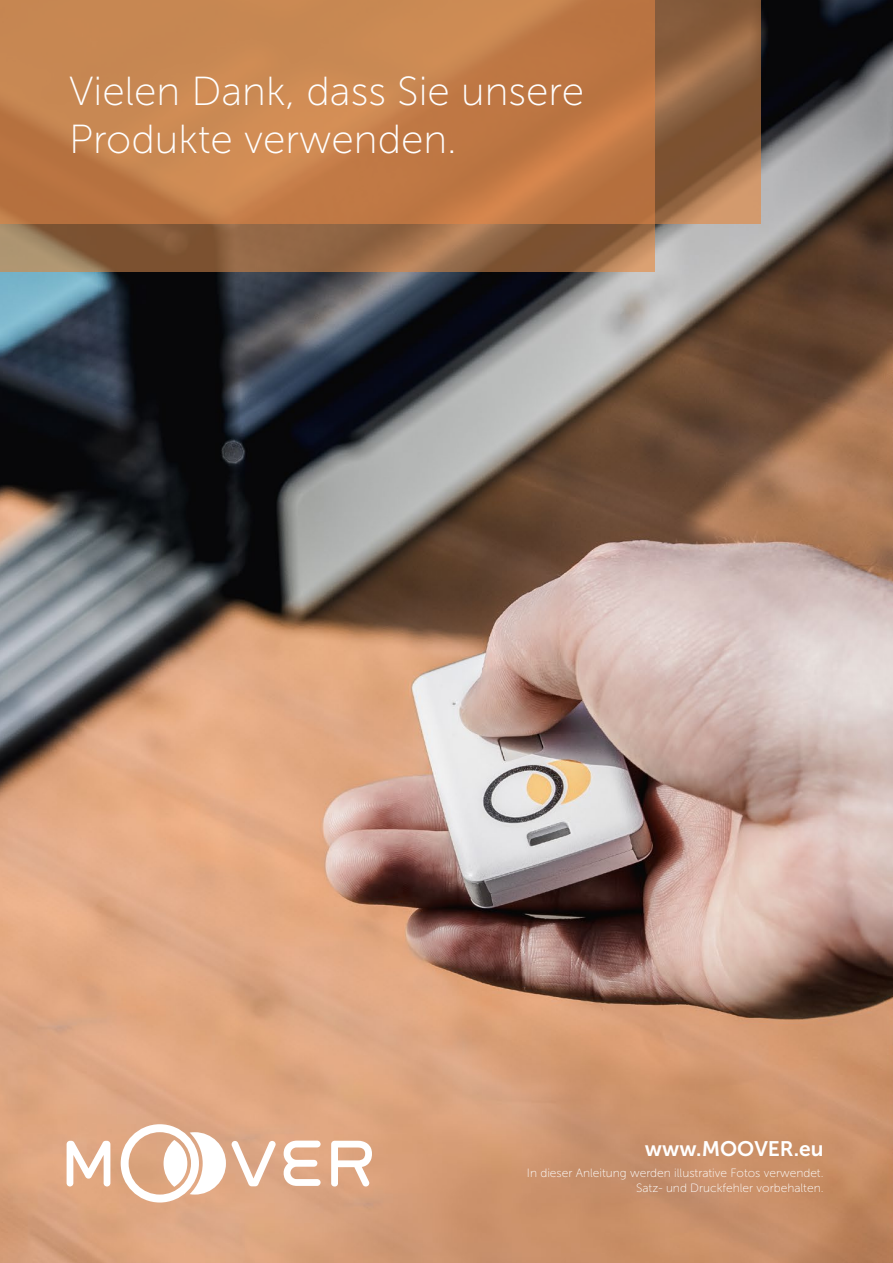
<style>
.page{position:relative;width:893px;height:1263px;background:#fff}
.page>*{position:absolute;margin:0;border:0;box-sizing:border-box;transform-origin:0 0}
.t1{font:40.5px/48.6px "Museo Sans 100";color:#fff}
.t2{font:21px "Museo Sans 700";color:#fff}
.t3{font:12px/14.4px "Museo Sans 100";color:#fff;text-align:right}
</style>
<div class="page">
<img style="left:0;top:0;width:893px;height:1263px">
<svg style="left:655px;top:0;width:106px;height:224px;background:#926542"></svg>
<svg style="left:0;top:0;width:655px;height:272px;background:#bb7b4a"></svg>
<svg style="left:67px;top:1141px;width:43px;height:45px"></svg>
<svg style="left:284px;top:1140px;width:37px;height:46px"></svg>
<svg style="left:232px;top:1141px;width:44px;height:45px"></svg>
<svg style="left:331px;top:1141px;width:41px;height:45px"></svg>
<svg style="left:121px;top:1124px;width:105px;height:78px"></svg>
<h1 class="t1" style="left:69px;top:67px;width:516px">Vielen Dank, dass Sie unsere<br>Produkte verwenden.</h1>
<h2 class="t2" style="left:645px;top:1137px;width:180px">www.MOOVER.eu</h2>
<p class="t3" style="left:527px;top:1166px;width:298px">In dieser Anleitung werden illustrative Fotos verwendet.<br>Satz- und Druckfehler vorbehalten.</p>
</div>
